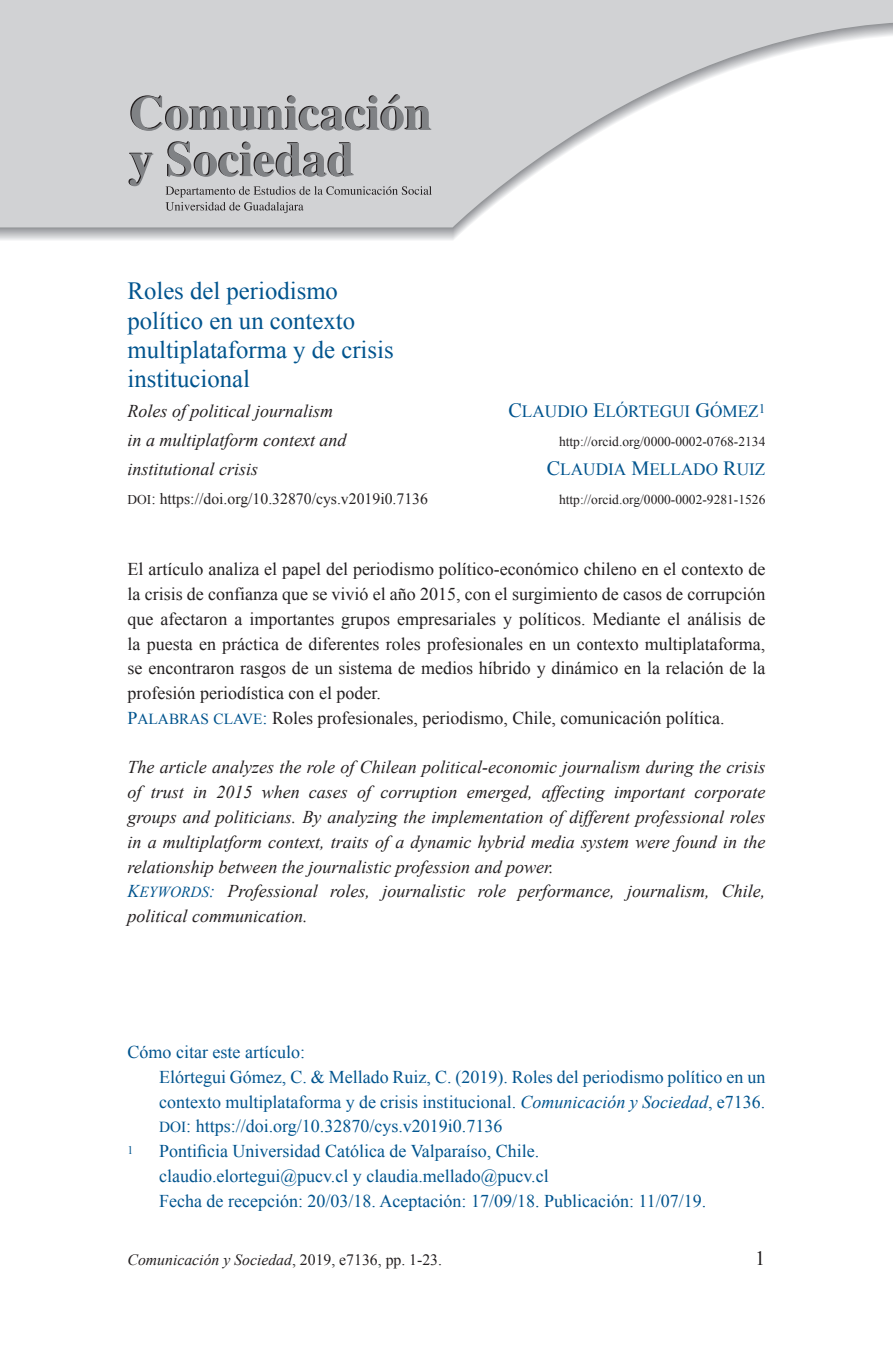
<style>
.page{position:relative;width:893px;height:1372px;background:#fff}
.page>*{position:absolute;margin:0;border:0;box-sizing:border-box;transform-origin:0 0}
.t1{font:24.75px/29.2px "Times New Roman";color:#00548e}
.t2{font:20.25px "Times New Roman";color:#231f20}
.t3{font:italic 18px/24.8px "Times New Roman";color:#231f20}
.t4{font:18px/24.8px "Times New Roman";color:#231f20}
.t5{font:18px/24.8px "Times New Roman";color:#00548e}
.t6{font:17.32px "Times New Roman PSMT SC850";color:#00548e}
.t7{font:15.75px "Times New Roman";color:#231f20}
.t8{font:italic 15.75px "Times New Roman";color:#231f20}
.t9{font:13.5px "Times New Roman";color:#231f20}
.t10{font:11.7px "Times New Roman";color:#00548e}
.s1{font-family:"Times New Roman PSMT SC850";font-size:13.28px}
.s2{font-size:20.25px}
.s3{font-family:"Times New Roman PSMT SC850";color:#00548e}
.s4{font-family:"Times New Roman PSMT SC850";font-size:15.3px;color:#00548e}
.s5{font-family:"Times New Roman PS Italic MT SC850";font-style:normal;color:#00548e}
.s6{font-family:"Times New Roman PS Italic MT SC850";font-style:normal;font-size:15.3px;color:#00548e}
.s7{font-style:italic}
.s8{font-family:"Times New Roman PSMT SC850";font-size:15.3px}
.s9{font-style:normal}
</style>
<div class="page">
<svg style="left:0;top:0;width:893px;height:227px;fill:#d1d2d4"></svg>
<svg style="left:130px;top:94px;width:301px;height:37px;background:#a9aaac"></svg>
<svg style="left:128px;top:153px;width:25px;height:33px"></svg>
<svg style="left:167px;top:141px;width:187px;height:36px;background:#a5a6a8"></svg>
<svg style="left:166px;top:186px;width:266px;height:27px;background:#bcbcbe"></svg>
<h1 class="t1" style="left:128px;top:276px;width:268px">Roles del periodismo político en un contexto multiplataforma y de crisis institucional</h1>
<p class="t3" style="left:128px;top:395px;width:221px;line-height:29.2px">Roles of political journalism in a multiplatform context and institutional crisis</p>
<p class="t7" style="left:128px;top:488px;width:302px"><span class="s1">DOI</span>: https://doi.org/10.32870/cys.v2019i0.7136</p>
<p class="t6" style="left:508px;top:399px;width:258px"><span class="s2">C</span>LAUDIO <span class="s2">E</span>LÓRTEGUI <span class="s2">G</span>ÓMEZ<sup>1</sup></p>
<p class="t9" style="left:559px;top:432px;width:208px">http://orcid.org/0000-0002-0768-2134</p>
<p class="t6" style="left:547px;top:457px;width:220px"><span class="s2">C</span>LAUDIA <span class="s2">M</span>ELLADO <span class="s2">R</span>UIZ</p>
<p class="t9" style="left:559px;top:490px;width:208px">http://orcid.org/0000-0002-9281-1526</p>
<p class="t4" style="left:128px;top:556px;width:639px">El artículo analiza el papel del periodismo político-económico chileno en el contexto de la crisis de confianza que se vivió el año 2015, con el surgimiento de casos de corrupción que afectaron a importantes grupos empresariales y políticos. Mediante el análisis de la puesta en práctica de diferentes roles profesionales en un contexto multiplataforma, se encontraron rasgos de un sistema de medios híbrido y dinámico en la relación de la profesión periodística con el poder.<br><span class="s3">P</span><span class="s4">ALABRAS CLAVE</span><span class="s3">:</span> Roles profesionales, periodismo, Chile, comunicación política.</p>
<p class="t3" style="left:128px;top:754px;width:639px">The article analyzes the role of Chilean political-economic journalism during the crisis of trust in 2015 when cases of corruption emerged, affecting important corporate groups and politicians. By analyzing the implementation of different professional roles in a multiplatform context, traits of a dynamic hybrid media system were found in the relationship between the journalistic profession and power.<br><span class="s5">K</span><span class="s6">EYWORDS</span><span class="s5">:</span> Professional roles, journalistic role performance, journalism, Chile, political communication.</p>
<p class="t5" style="left:159px;top:1039px;width:608px;text-indent:-32px">Cómo citar este artículo:<br>Elórtegui Gómez, C. &amp; Mellado Ruiz, C. (2019). Roles del periodismo político en un contexto multiplataforma y de crisis institucional. <span class="s7">Comunicación y Sociedad</span>, e7136.<br><span class="s8">DOI</span>: https://doi.org/10.32870/cys.v2019i0.7136</p>
<p class="t10" style="left:128px;top:1142px;width:7px">1</p>
<p class="t5" style="left:159px;top:1138px;width:549px">Pontificia Universidad Católica de Valparaíso, Chile. claudio.elortegui@pucv.cl y claudia.mellado@pucv.cl<br>Fecha de recepción: 20/03/18. Aceptación: 17/09/18. Publicación: 11/07/19.</p>
<p class="t8" style="left:128px;top:1248px;width:316px">Comunicación y Sociedad<span class="s9">, 2019, e7136, pp. 1-23.</span></p>
<p class="t2" style="left:755px;top:1244px;width:12px">1</p>
</div>
